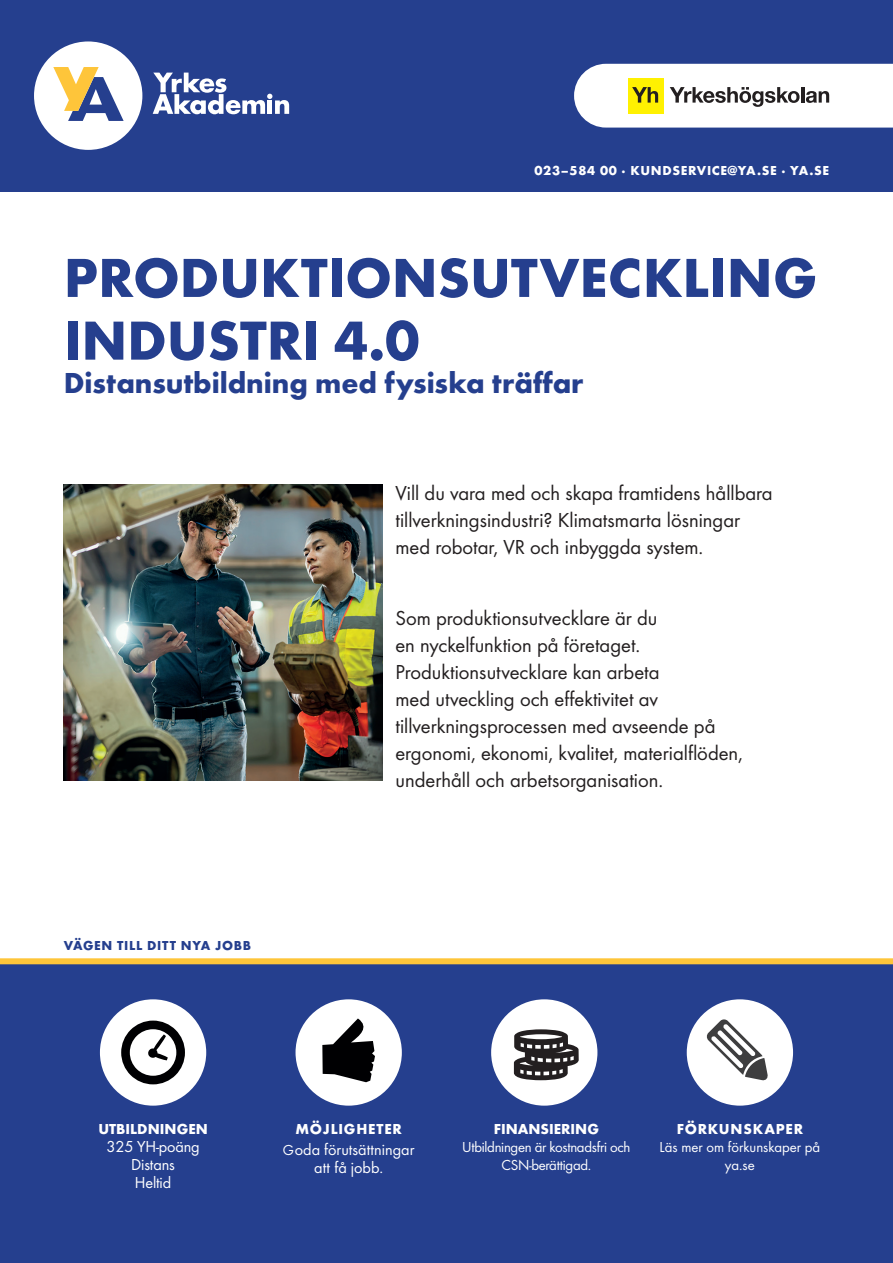
<style>
.page{position:relative;width:893px;height:1263px;background:#fff}
.page>*{position:absolute;margin:0;border:0;box-sizing:border-box;transform-origin:0 0}
.t1{font:700 57px/62.7px "Futura";letter-spacing:-.005em;color:#253f8e}
.t2{font:700 30px "Futura";letter-spacing:-.005em;color:#253f8e}
.t3{font:21px/27px "Futura Boo";color:#231f20}
.t4{font:16.5px/18px "Futura Boo";color:#fff;text-align:center}
.t5{font:15px/18px "Futura Boo";letter-spacing:-.02em;color:#fff;text-align:center}
.t6{font:15px/18px "Futura Boo";color:#fff;text-align:center}
.t7{font:700 15px "Futura";letter-spacing:.01em;color:#fff}
.t8{font:700 15px "Futura";letter-spacing:.05em;color:#fff}
.t9{font:700 13.5px "Futura";letter-spacing:.05em;color:#fff}
.t10{font:700 13.5px "Futura";letter-spacing:.05em;color:#253f8e}
.s1{font-size:15px}
</style>
<div class="page">
<div style="left:0;top:0;width:893px;height:191px;background:#253f8e"></div>
<div style="left:34px;top:41px;width:108px;height:109px;background:#fff;border-radius:50%"></div>
<svg style="left:53px;top:67px;width:71px;height:54px"></svg>
<svg style="left:153px;top:73px;width:136px;height:41px"></svg>
<div style="left:0;top:961px;width:893px;height:302px;background:#253f8e"></div>
<div style="left:0;top:958px;width:893px;height:6px;background:#fec53a"></div>
<svg style="left:574px;top:64px;width:319px;height:64px"></svg>
<div style="left:100px;top:999px;width:106px;height:107px;background:#fff;border-radius:50%"></div>
<svg style="left:121px;top:1020px;width:64px;height:64px"></svg>
<div style="left:296px;top:999px;width:106px;height:107px;background:#fff;border-radius:50%"></div>
<svg style="left:322px;top:1018px;width:53px;height:64px"></svg>
<div style="left:491px;top:999px;width:106px;height:107px;background:#fff;border-radius:50%"></div>
<svg style="left:514px;top:1029px;width:65px;height:51px"></svg>
<div style="left:687px;top:999px;width:106px;height:107px;background:#fff;border-radius:50%"></div>
<svg style="left:706px;top:1019px;width:62px;height:62px"></svg>
<img style="left:64px;top:485px;width:319px;height:295px">
<p class="t9" style="left:534px;top:160px;width:296px">023–584 00 · KUNDSERVICE@YA.SE · YA.SE</p>
<h1 class="t1" style="left:64px;top:242px;width:755px">PRODUKTIONSUTVECKLING<br>INDUSTRI 4.0</h1>
<h2 class="t2" style="left:64px;top:360px;width:521px">Distansutbildning med fysiska träffar</h2>
<p class="t3" style="left:395px;top:478px;width:379px">Vill du vara med och skapa framtidens hållbara tillverkningsindustri? Klimatsmarta lösningar med robotar, VR och inbyggda system.</p>
<p class="t10" style="left:64px;top:935px;width:189px">VÄGEN TILL DITT NYA JOBB</p>
<p class="t3" style="left:395px;top:603px;width:349px">Som produktionsutvecklare är du<br>en nyckelfunktion på företaget.<br>Produktionsutvecklare kan arbeta<br>med utveckling och effektivitet av tillverkningsprocessen med avseende på ergonomi, ekonomi, kvalitet, materialflöden, underhåll och arbetsorganisation.</p>
<p class="t7" style="left:98px;top:1117px;width:111px">UTBILDNINGEN</p>
<p class="t4" style="left:106px;top:1136px;width:95px">325 YH-poäng<br>Distans<br>Heltid</p>
<p class="t8" style="left:295px;top:1117px;width:108px">MÖJLIGHETER</p>
<p class="t4" style="left:283px;top:1139px;width:133px"><span class="s1">G</span>oda förutsättningar att få jobb.</p>
<p class="t7" style="left:494px;top:1117px;width:107px">FINANSIERING</p>
<p class="t5" style="left:462px;top:1137px;width:170px">Utbildningen är kostnadsfri och<br>CSN-berättigad.</p>
<p class="t8" style="left:677px;top:1117px;width:128px">FÖRKUNSKAPER</p>
<p class="t6" style="left:660px;top:1137px;width:162px">Läs mer om förkunskaper på ya.se</p>
</div>
